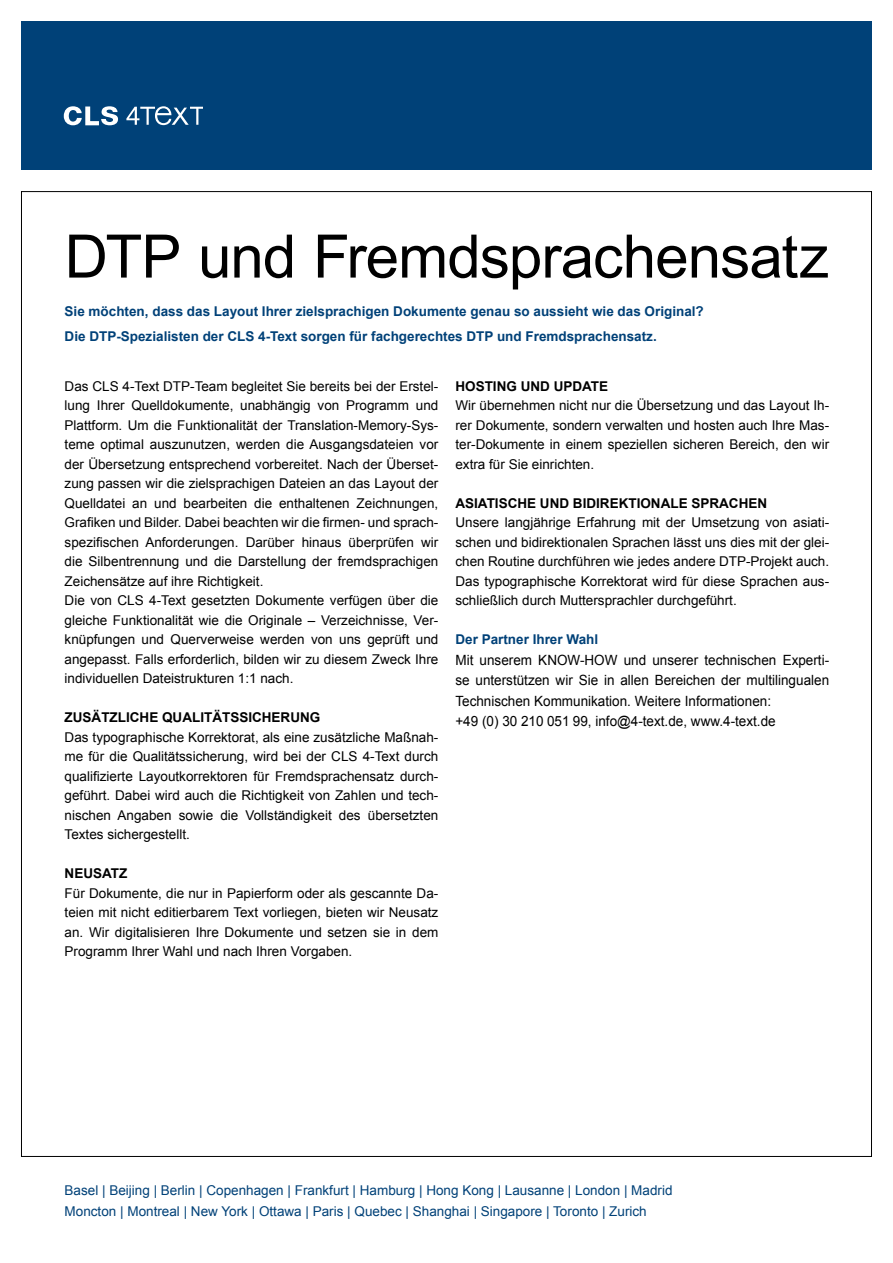
<style>
.page{position:relative;width:893px;height:1263px;background:#fff}
.page>*{position:absolute;margin:0;border:0;box-sizing:border-box;transform-origin:0 0}
.t1{font:60px "Arial";letter-spacing:-.015em;color:#000}
.t2{font:14.1px/20.4px "Arial";color:#000;scale:.96 1}
.t3{font:13.5px/19.5px "Arial";color:#000;text-align:justify}
.t4{font:700 13.5px/25.5px "Arial";color:#004178}
.t5{font:13.5px/21px "Arial";color:#004178}
.t6{font:700 13.5px "Arial";color:#000}
</style>
<div class="page">
<div style="left:21px;top:21px;width:851px;height:149px;background:#004178"></div>
<svg style="left:64px;top:106px;width:54px;height:19px"></svg>
<svg style="left:126px;top:106px;width:76px;height:19px"></svg>
<h1 class="t1" style="left:65px;top:217px;width:766px">DTP und Fremdsprachensatz</h1>
<p class="t4" style="left:65px;top:299px;width:641px">Sie möchten, dass das Layout Ihrer zielsprachigen Dokumente genau so aussieht wie das Original?<br>Die DTP-Spezialisten der CLS 4-Text sorgen für fachgerechtes DTP und Fremdsprachensatz.</p>
<p class="t3" style="left:65px;top:376px;width:375px;text-align:left">Das CLS 4-Text DTP-Team begleitet Sie bereits bei der Erstel&shy;lung Ihrer Quelldokumente, unabhängig von Programm und Plattform. Um die Funktionalität der Translation-Memory-Sys&shy;teme optimal auszunutzen, werden die Ausgangsdateien vor der Übersetzung entsprechend vorbereitet. Nach der Überset&shy;zung passen wir die zielsprachigen Dateien an das Layout der Quelldatei an und bearbeiten die enthaltenen Zeichnungen, Grafiken und Bilder. Dabei beachten wir die firmen- und sprach&shy;spezifischen Anforderungen. Darüber hinaus überprüfen wir die Silbentrennung und die Darstellung der fremdsprachigen Zeichensätze auf ihre Richtigkeit.<br>Die von CLS 4-Text gesetzten Dokumente verfügen über die gleiche Funktionalität wie die Originale – Verzeichnisse, Ver&shy;knüpfungen und Querverweise werden von uns geprüft und angepasst. Falls erforderlich, bilden wir zu diesem Zweck Ihre individuellen Dateistrukturen 1:1 nach.</p>
<p class="t6" style="left:65px;top:708px;width:257px">ZUSÄTZLICHE QUALITÄTSSICHERUNG</p>
<p class="t3" style="left:65px;top:727px;width:375px">Das typographische Korrektorat, als eine zusätzliche Maßnah&shy;me für die Qualitätssicherung, wird bei der CLS 4-Text durch qualifizierte Layoutkorrektoren für Fremdsprachensatz durch&shy;geführt. Dabei wird auch die Richtigkeit von Zahlen und tech&shy;nischen Angaben sowie die Vollständigkeit des übersetzten Textes sichergestellt.</p>
<p class="t6" style="left:65px;top:864px;width:64px">NEUSATZ</p>
<p class="t3" style="left:65px;top:883px;width:375px">Für Dokumente, die nur in Papierform oder als gescannte Da&shy;teien mit nicht editierbarem Text vorliegen, bieten wir Neusatz an. Wir digitalisieren Ihre Dokumente und setzen sie in dem Programm Ihrer Wahl und nach Ihren Vorgaben.</p>
<p class="t6" style="left:455px;top:377px;width:154px">HOSTING UND UPDATE</p>
<p class="t3" style="left:455px;top:396px;width:375px">Wir übernehmen nicht nur die Übersetzung und das Layout Ih&shy;rer Dokumente, sondern verwalten und hosten auch Ihre Mas&shy;ter-Dokumente in einem speziellen sicheren Bereich, den wir extra für Sie einrichten.</p>
<p class="t6" style="left:455px;top:494px;width:313px">ASIATISCHE UND BIDIREKTIONALE SPRACHEN</p>
<p class="t3" style="left:455px;top:513px;width:375px">Unsere langjährige Erfahrung mit der Umsetzung von asiati&shy;schen und bidirektionalen Sprachen lässt uns dies mit der glei&shy;chen Routine durchführen wie jedes andere DTP-Projekt auch.<br>Das typographische Korrektorat wird für diese Sprachen aus&shy;schließlich durch Muttersprachler durchgeführt.</p>
<p class="t4" style="left:455px;top:627px;width:144px">Der Partner Ihrer Wahl</p>
<p class="t2" style="left:455px;top:650px;width:391px">Mit unserem KNOW-HOW und unserer technischen Experti&shy;se unterstützen wir Sie in allen Bereichen der multilingualen Technischen Kommunikation. Weitere Informationen:<br>+49 (0) 30 210 051 99, info@4-text.de, www.4-text.de</p>
<p class="t5" style="left:65px;top:1180px;width:609px">Basel | Beijing | Berlin | Copenhagen | Frankfurt | Hamburg | Hong Kong | Lausanne | London | Madrid<br>Moncton | Montreal | New York | Ottawa | Paris | Quebec | Shanghai | Singapore | Toronto | Zurich</p>
</div>
